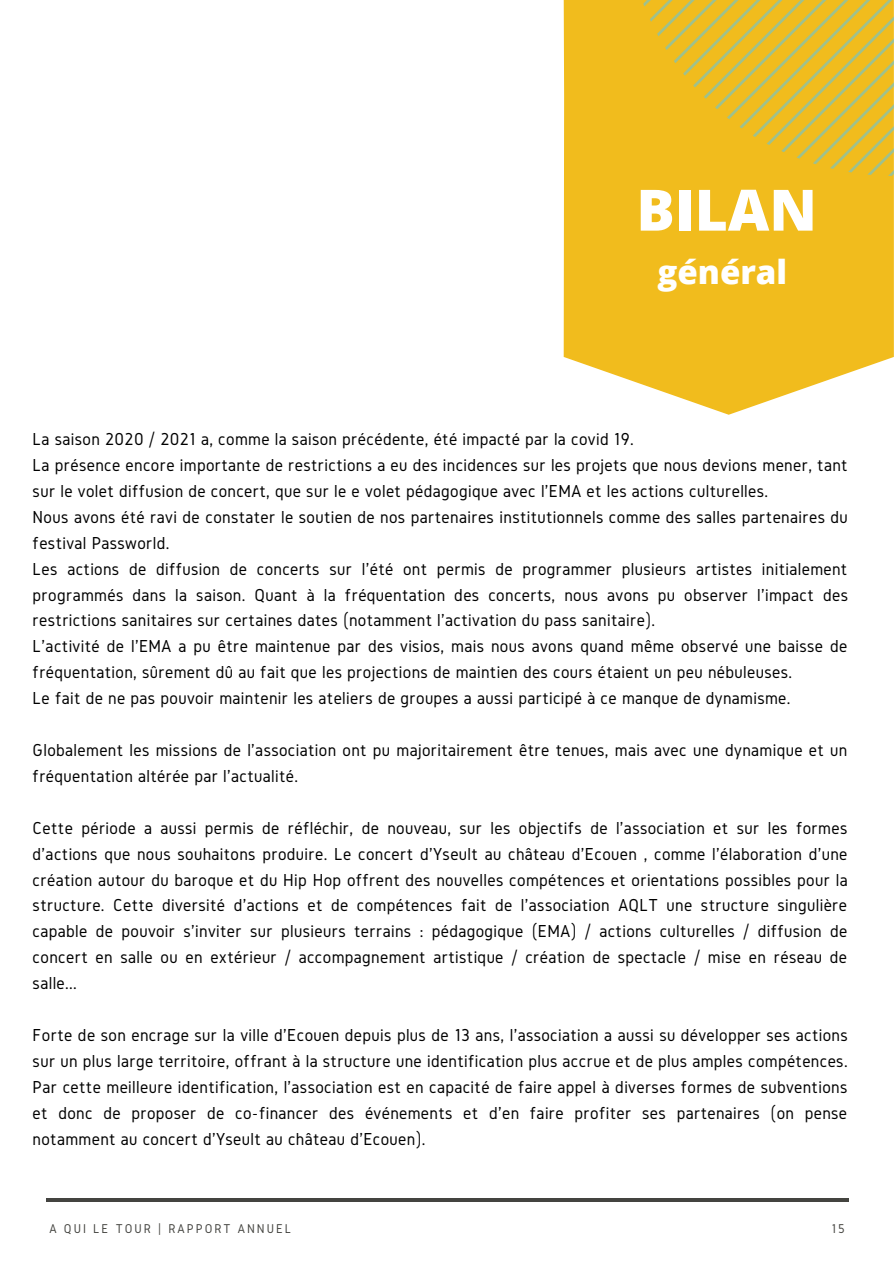
<style>
.page{position:relative;width:894px;height:1264px;background:#fff}
.page>*{position:absolute;margin:0;border:0;box-sizing:border-box;transform-origin:0 0}
.t1{font:800 57px "Open Sans";color:#fff}
.t2{font:800 33px "Open Sans";color:#fff}
.t3{font:18px/26px "Gidole";letter-spacing:.02em;color:#000}
.t4{font:13.2px "Gidole";letter-spacing:.15em;color:#444440}
</style>
<div class="page">
<svg style="left:563px;top:0;width:330px;height:415px;background:#f2c335"></svg>
<svg style="left:643px;top:0;width:250px;height:176px;background:#e6bc2b"></svg>
<hr style="left:46px;top:1198px;width:802px;height:3px;background:#444440">
<h1 class="t1" style="left:636px;top:170px;width:182px">BILAN</h1>
<h2 class="t2" style="left:657px;top:248px;width:131px">général</h2>
<p class="t3" style="left:33px;top:426px;width:816px">La saison 2020 / 2021 a, comme la saison précédente, été impacté par la covid 19.<br>La présence encore importante de restrictions a eu des incidences sur les projets que nous devions mener, tant sur le volet diffusion de concert, que sur le e volet pédagogique avec l'EMA et les actions culturelles.<br>Nous avons été ravi de constater le soutien de nos partenaires institutionnels comme des salles partenaires du festival Passworld.<br>Les actions de diffusion de concerts sur l'été ont permis de programmer plusieurs artistes initialement programmés dans la saison. Quant à la fréquentation des concerts, nous avons pu observer l'impact des restrictions sanitaires sur certaines dates (notamment l'activation du pass sanitaire).<br>L'activité de l'EMA a pu être maintenue par des visios, mais nous avons quand même observé une baisse de fréquentation, sûrement dû au fait que les projections de maintien des cours étaient un peu nébuleuses.<br>Le fait de ne pas pouvoir maintenir les ateliers de groupes a aussi participé à ce manque de dynamisme.</p>
<p class="t3" style="left:33px;top:736px;width:816px">Globalement les missions de l'association ont pu majoritairement être tenues, mais avec une dynamique et un fréquentation altérée par l'actualité.</p>
<p class="t3" style="left:33px;top:814px;width:816px;text-align:justify">Cette période a aussi permis de réfléchir, de nouveau, sur les objectifs de l'association et sur les formes d'actions que nous souhaitons produire. Le concert d'Yseult au château d'Ecouen , comme l'élaboration d'une création autour du baroque et du Hip Hop offrent des nouvelles compétences et orientations possibles pour la structure. Cette diversité d'actions et de compétences fait de l'association AQLT une structure singulière capable de pouvoir s'inviter sur plusieurs terrains : pédagogique (EMA) / actions culturelles / diffusion de concert en salle ou en extérieur / accompagnement artistique / création de spectacle / mise en réseau de salle...</p>
<p class="t3" style="left:33px;top:1021px;width:816px;text-align:justify">Forte de son encrage sur la ville d'Ecouen depuis plus de 13 ans, l'association a aussi su développer ses actions sur un plus large territoire, offrant à la structure une identification plus accrue et de plus amples compétences.<br>Par cette meilleure identification, l'association est en capacité de faire appel à diverses formes de subventions et donc de proposer de co-financer des événements et d'en faire profiter ses partenaires (on pense notamment au concert d'Yseult au château d'Ecouen).</p>
<p class="t4" style="left:49px;top:1220px;width:243px">A QUI LE TOUR | RAPPORT ANNUEL</p>
<p class="t4" style="left:831px;top:1221px;width:15px">15</p>
</div>
